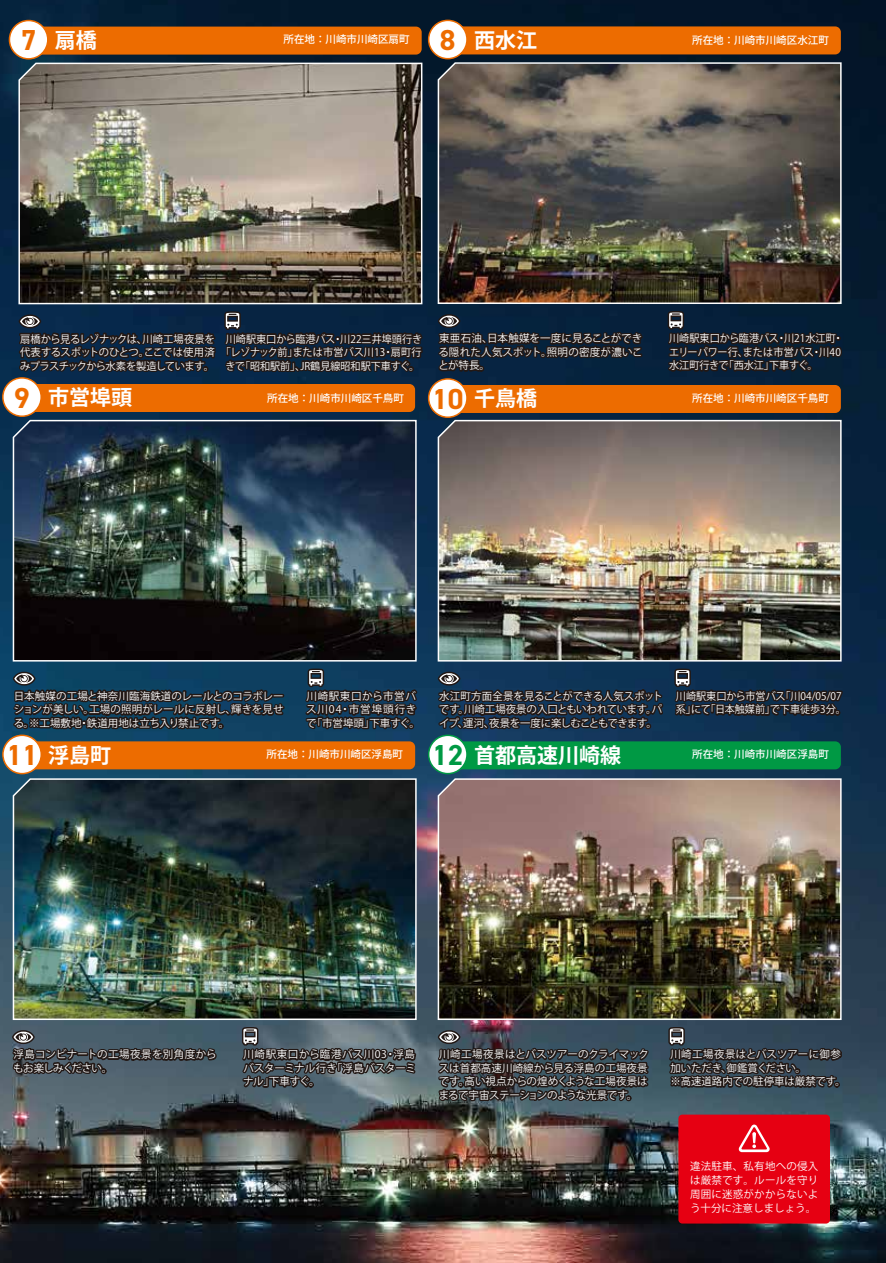
<style>
.page{position:relative;width:886px;height:1263px;background:#fff}
.page>*{position:absolute;margin:0;border:0;box-sizing:border-box;transform-origin:0 0}
.t1{font:700 21px "Koz Go Pro";color:#fff}
.t2{font:10.5px/13.5px "Koz Go Pr 6 N";color:#fff;text-align:justify}
.t3{font:10.5px/13.5px "Koz Go Pr 6 N";color:#fff;scale:.96 1}
.t4{font:500 10.5px "Koz Go Pro";color:#fff}
.t5{font:10.5px/14px "Koz Go Pro";letter-spacing:.02em;color:#fff;text-align:justify}
.t6{font:10.5px/13.5px "Koz Go Pr 6 N";letter-spacing:.06em;color:#fff}
.s1{font-family:"DIN2014";font-size:28.95px;color:#ed6c00}
.s2{font-family:"DIN2014";font-size:28.95px;color:#094}
</style>
<div class="page">
<img style="left:0;top:0;width:885px;height:1263px">
<img style="left:12px;top:777px;width:405px;height:244px">
<img style="left:436px;top:777px;width:405px;height:244px">
<svg style="left:0;top:0;width:1px;height:321px"></svg>
<img style="left:436px;top:418px;width:405px;height:191px">
<img style="left:18px;top:61px;width:405px;height:168px">
<img style="left:12px;top:418px;width:405px;height:244px">
<svg style="left:436px;top:61px;width:405px;height:244px;background:#615c54"></svg>
<div style="left:22px;top:741px;width:393px;height:28px;background:#ed6c00;border-radius:6px"></div>
<div style="left:447px;top:741px;width:393px;height:28px;background:#094;border-radius:6px"></div>
<div style="left:22px;top:384px;width:393px;height:28px;background:#ed6c00;border-radius:6px"></div>
<div style="left:447px;top:26px;width:393px;height:28px;background:#ed6c00;border-radius:6px"></div>
<div style="left:447px;top:385px;width:393px;height:28px;background:#ed6c00;border-radius:6px"></div>
<div style="left:29px;top:27px;width:392px;height:28px;background:#ed6c00;border-radius:6px"></div>
<div style="left:9px;top:21px;width:39px;height:38px;background:#fff;border-radius:50%"></div>
<div style="left:9px;top:20px;width:39px;height:40px;border:2px solid #ed6c00;border-radius:50%"></div>
<div style="left:678px;top:1114px;width:151px;height:109px;background:#e60012;border-radius:4px"></div>
<svg style="left:738px;top:1124px;width:31px;height:28px"></svg>
<svg style="left:426px;top:609px;width:417px;height:131px;background:#2d3b46"></svg>
<svg style="left:663px;top:285px;width:180px;height:89px;background:#1e252c"></svg>
<img style="left:8px;top:229px;width:637px;height:164px">
<svg style="left:2px;top:601px;width:284px;height:146px;background:#1b2730"></svg>
<svg style="left:301px;top:667px;width:119px;height:73px;background:#1a3144"></svg>
<img style="left:1px;top:978px;width:217px;height:99px">
<img style="left:239px;top:984px;width:179px;height:110px">
<svg style="left:426px;top:978px;width:225px;height:126px;background:#343636"></svg>
<img style="left:665px;top:978px;width:181px;height:126px">
<div style="left:3px;top:735px;width:38px;height:39px;background:#fff;border-radius:50%"></div>
<div style="left:2px;top:734px;width:40px;height:40px;border:2px solid #ed6c00;border-radius:50%"></div>
<div style="left:428px;top:735px;width:38px;height:39px;background:#fff;border-radius:50%"></div>
<div style="left:427px;top:734px;width:40px;height:40px;border:2px solid #094;border-radius:50%"></div>
<div style="left:3px;top:378px;width:38px;height:38px;background:#fff;border-radius:50%"></div>
<div style="left:2px;top:377px;width:40px;height:40px;border:2px solid #ed6c00;border-radius:50%"></div>
<div style="left:428px;top:20px;width:38px;height:39px;background:#fff;border-radius:50%"></div>
<div style="left:427px;top:20px;width:40px;height:39px;border:2px solid #ed6c00;border-radius:50%"></div>
<div style="left:428px;top:379px;width:38px;height:38px;background:#fff;border-radius:50%"></div>
<div style="left:427px;top:378px;width:40px;height:40px;border:2px solid #ed6c00;border-radius:50%"></div>
<h1 class="t1" style="left:21px;top:27px;width:77px"><span class="s1">7</span> 扇橋</h1>
<p class="t4" style="left:283px;top:33px;width:127px">所在地：川崎市川崎区扇町</p>
<h1 class="t1" style="left:440px;top:27px;width:98px"><span class="s1">8</span> 西水江</h1>
<p class="t4" style="left:691px;top:34px;width:138px">所在地：川崎市川崎区水江町</p>
<p class="t2" style="left:20px;top:332px;width:196px">扇橋から見るレゾナックは、川崎工場夜景を代表するスポットのひとつ。ここでは使用済みプラスチックから水素を製造しています。</p>
<p class="t3" style="left:221px;top:332px;width:211px;text-align:center">川崎駅東口から臨港バス・川22三井埠頭行き「レゾナック前」または市営バス川13・扇町行きで「昭和駅前」、JR鶴見線昭和駅下車すぐ。</p>
<p class="t2" style="left:438px;top:332px;width:206px">東亜石油、日本触媒を一度に見ることができる隠れた人気スポット。照明の密度が濃いことが特長。</p>
<p class="t3" style="left:668px;top:332px;width:183px">川崎駅東口から臨港バス・川21水江町・エリーパワー行、または市営バス・川40水江町行きで「西水江」下車すぐ。</p>
<h1 class="t1" style="left:14px;top:384px;width:119px"><span class="s1">9</span> 市営埠頭</h1>
<p class="t4" style="left:267px;top:391px;width:138px">所在地：川崎市川崎区千鳥町</p>
<h1 class="t1" style="left:432px;top:385px;width:106px"><span class="s1">10</span> 千鳥橋</h1>
<p class="t4" style="left:691px;top:391px;width:138px">所在地：川崎市川崎区千鳥町</p>
<p class="t2" style="left:14px;top:689px;width:271px">日本触媒の工場と神奈川臨海鉄道のレールとのコラボレーションが美しい。工場の照明がレールに反射し、輝きを見せる。※工場敷地・鉄道用地は立ち入り禁止です。</p>
<p class="t6" style="left:306px;top:689px;width:115px">川崎駅東口から市営バス川04・市営埠頭行きで「市営埠頭」下車すぐ。</p>
<p class="t2" style="left:438px;top:689px;width:225px">水江町方面全景を見ることができる人気スポットです。川崎工場夜景の入口ともいわれています。パイプ、運河、夜景を一度に楽しむこともできます。</p>
<p class="t3" style="left:675px;top:689px;width:178px">川崎駅東口から市営バス「川04/05/07系」にて「日本触媒前」で下車徒歩3分。</p>
<h1 class="t1" style="left:6px;top:741px;width:106px"><span class="s1">11</span> 浮島町</h1>
<h1 class="t1" style="left:432px;top:741px;width:190px"><span class="s2">12</span> 首都高速川崎線</h1>
<p class="t4" style="left:691px;top:748px;width:138px">所在地：川崎市川崎区浮島町</p>
<p class="t4" style="left:266px;top:748px;width:138px">所在地：川崎市川崎区浮島町</p>
<p class="t2" style="left:13px;top:1048px;width:205px">浮島コンビナートの工場夜景を別角度からもお楽しみください。</p>
<p class="t2" style="left:243px;top:1048px;width:174px">川崎駅東口から臨港バス川03・浮島バスターミナル行き「浮島バスターミナル」下車すぐ。</p>
<p class="t2" style="left:438px;top:1048px;width:211px">川崎工場夜景はとバスツアーのクライマックスは首都高速川崎線から見る浮島の工場夜景です。高い視点からの煌めくような工場夜景はまるで宇宙ステーションのような光景です。</p>
<p class="t2" style="left:670px;top:1048px;width:176px;text-align:left">川崎工場夜景はとバスツアーに御参加いただき、御鑑賞ください。<br>※高速道路内での駐停車は厳禁です。</p>
<p class="t5" style="left:689px;top:1160px;width:130px">違法駐車、私有地への侵入は厳禁です。ルールを守り周囲に迷惑がかからないよう十分に注意しましょう。</p>
</div>
